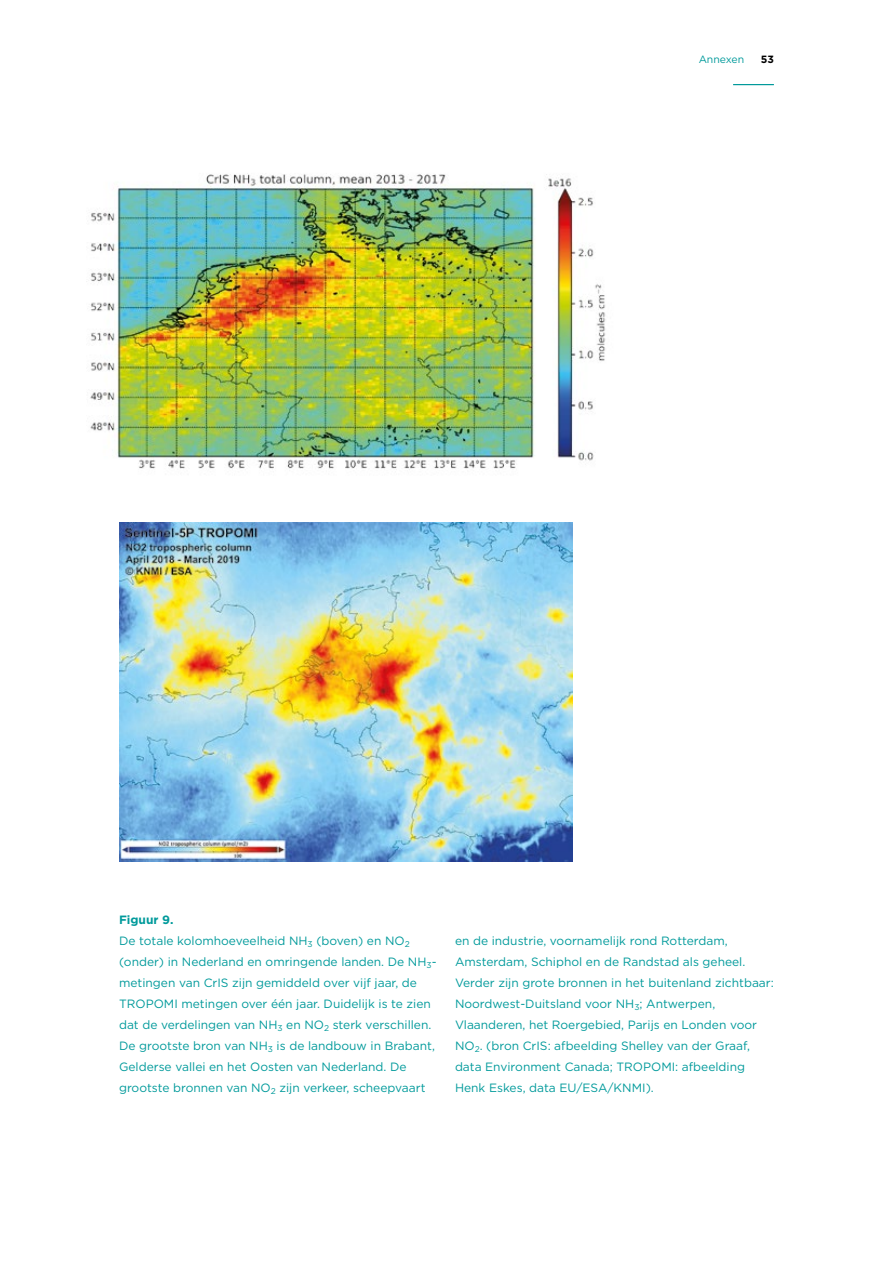
<style>
.page{position:relative;width:893px;height:1263px;background:#fff}
.page>*{position:absolute;margin:0;border:0;box-sizing:border-box;transform-origin:0 0}
.t1{font:12px/21px "Gotham";color:#009a9b}
.t2{font:10.5px "Gotham";color:#009a9b}
.t3{font:700 10.5px "Gotham";color:#000}
.s1{font-weight:700}
</style>
<div class="page">
<hr style="left:733px;top:84px;width:41px;height:1px;background:#009a9b">
<img style="left:86px;top:173px;width:520px;height:297px">
<img style="left:119px;top:522px;width:453px;height:339px">
<p class="t2" style="left:699px;top:53px;width:47px">Annexen</p>
<p class="t3" style="left:761px;top:52px;width:15px">53</p>
<p class="t1" style="left:119px;top:909px;width:319px"><span class="s1">Figuur 9.<br></span>De totale kolomhoeveelheid NH<sub>3</sub> (boven) en NO<sub>2 </sub>(onder) in Nederland en omringende landen. De NH<sub>3</sub>- metingen van CrIS zijn gemiddeld over vijf jaar, de TROPOMI metingen over één jaar. Duidelijk is te zien dat de verdelingen van NH<sub>3</sub> en NO<sub>2</sub> sterk verschillen.<br>De grootste bron van NH<sub>3</sub> is de landbouw in Brabant, Gelderse vallei en het Oosten van Nederland. De grootste bronnen van NO<sub>2</sub> zijn verkeer, scheepvaart</p>
<p class="t1" style="left:455px;top:930px;width:320px">en de industrie, voornamelijk rond Rotterdam, Amsterdam, Schiphol en de Randstad als geheel.<br>Verder zijn grote bronnen in het buitenland zichtbaar:<br>Noordwest-Duitsland voor NH<sub>3</sub>; Antwerpen, Vlaanderen, het Roergebied, Parijs en Londen voor NO<sub>2</sub>. (bron CrIS: afbeelding Shelley van der Graaf, data Environment Canada; TROPOMI: afbeelding Henk Eskes, data EU/ESA/KNMI).</p>
</div>
